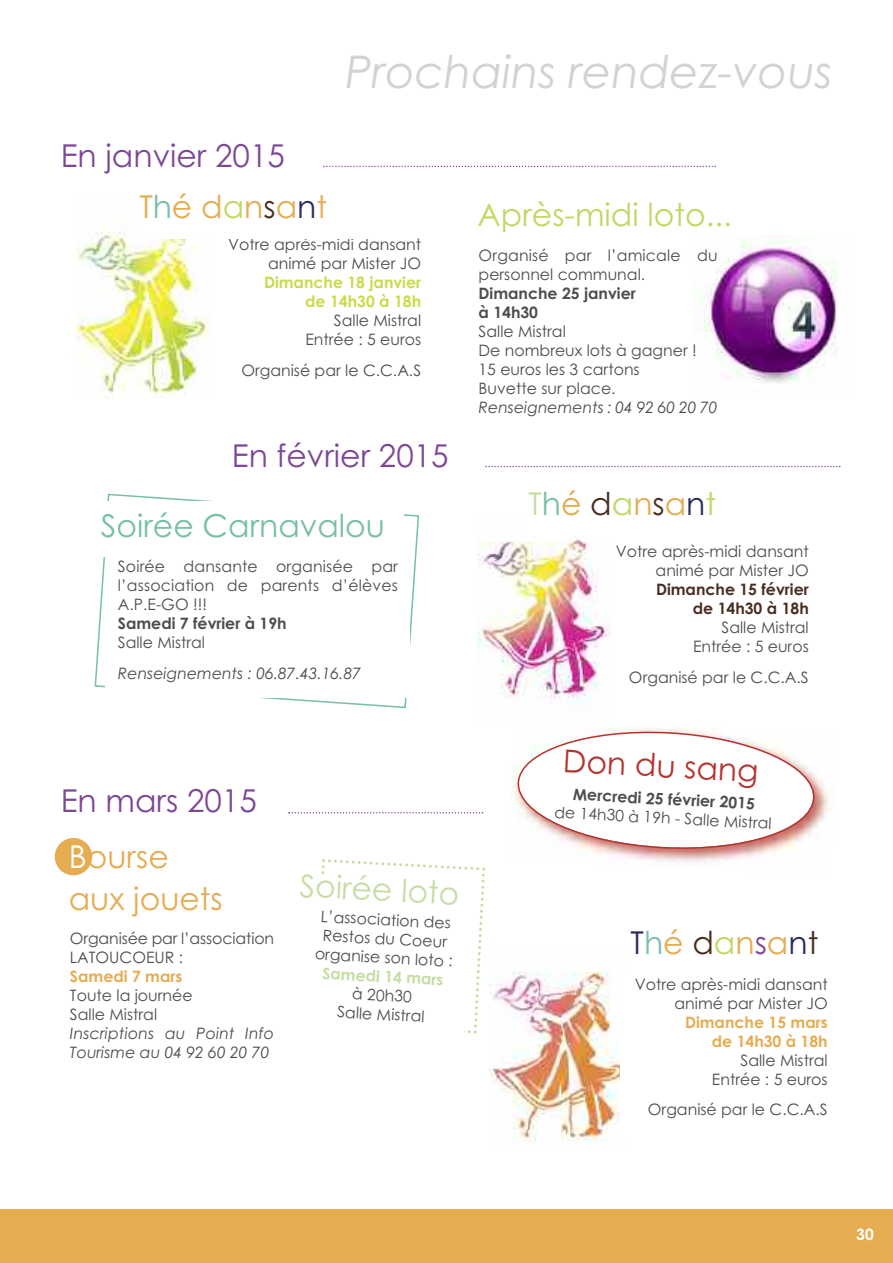
<style>
.page{position:relative;width:893px;height:1263px;background:#fff}
.page>*{position:absolute;margin:0;border:0;box-sizing:border-box;transform-origin:0 0}
.t1{font:italic 45px "Century Gothic";color:#d2d2d3}
.t2{font:31.5px/42px "Century Gothic";color:#e5ac51}
.t3{font:31.5px "Century Gothic";color:#7d4797}
.t4{font:31.5px "Century Gothic";color:#c2d764}
.t5{font:31.5px "Century Gothic";color:#77beab}
.t6{font:31.5px "Century Gothic";color:#c6dda4}
.t7{font:31.5px "Century Gothic";color:#b43430}
.t8{font:15.75px/18.9px "Century Gothic";color:#4c4d4f;text-align:right}
.t9{font:italic 15.75px/18.9px "Century Gothic";color:#4c4d4f}
.t10{font:700 15.75px/18.9px "Century Gothic";color:#4c4d4f}
.t11{font:700 15.75px/18.9px "Century Gothic";color:#e5ac51;text-align:right}
.t12{font:700 15.75px/18.9px "Century Gothic";color:#cbda49;text-align:right}
.t13{font:700 15.75px/18.9px "Century Gothic";color:#4a2d22;text-align:right}
.t14{font:700 15.75px "Century Gothic";color:#c6dda4}
.t15{font:700 15.75px "Century Gothic";color:#fff}
.s1{color:#77beab}
.s2{color:#c2d764}
.s3{color:#4a2d22}
.s4{color:#2a2c5f}
.s5{color:#c6dda4}
.s6{color:#fff}
.s7{color:#7d4797}
</style>
<div class="page">
<div style="left:0;top:1209px;width:893px;height:54px;background:#e5ac51"></div>
<svg style="left:94px;top:493px;width:326px;height:216px"></svg>
<svg style="left:323px;top:166px;width:393px;height:1px"></svg>
<img style="left:693px;top:240px;width:144px;height:143px">
<div style="left:82px;top:501px;width:322px;height:56px;background:#fff"></div>
<div style="left:106px;top:549px;width:304px;height:149px;background:#fff"></div>
<svg style="left:288px;top:812px;width:195px;height:1px"></svg>
<svg style="left:321px;top:859px;width:165px;height:175px"></svg>
<img style="left:490px;top:971px;width:130px;height:171px">
<div style="left:55px;top:838px;width:37px;height:37px;background:#e5ac51;border-radius:50%"></div>
<img style="left:511px;top:766px;width:320px;height:96px">
<svg style="left:516px;top:728px;width:300px;height:125px"></svg>
<svg style="left:485px;top:466px;width:355px;height:1px"></svg>
<img style="left:477px;top:539px;width:133px;height:164px">
<img style="left:78px;top:227px;width:132px;height:171px">
<div style="left:139px;top:194px;width:272px;height:44px;background:#fff"></div>
<h1 class="t1" style="left:346px;top:46px;width:488px">Prochains rendez-vous</h1>
<h2 class="t3" style="left:61px;top:138px;width:226px">En janvier 2015</h2>
<h2 class="t2" style="left:139px;top:186px;width:189px">T<span class="s1">h</span>é d<span class="s2">a</span>n<span class="s3">s</span>a<span class="s4">n</span>t</h2>
<h2 class="t4" style="left:478px;top:197px;width:256px">Après-midi loto...</h2>
<p class="t8" style="left:228px;top:235px;width:195px">Votre après-midi dansant animé par Mister JO</p>
<p class="t12" style="left:264px;top:273px;width:159px">Dimanche 18 janvier de 14h30 à 18h</p>
<p class="t8" style="left:305px;top:311px;width:117px">Salle Mistral<br>Entrée : 5 euros</p>
<p class="t8" style="left:241px;top:361px;width:181px">Organisé par le C.C.A.S</p>
<h2 class="t3" style="left:232px;top:438px;width:218px">En février 2015</h2>
<h2 class="t5" style="left:101px;top:508px;width:286px">Soirée Carnavalou</h2>
<p class="t8" style="left:118px;top:558px;width:282px;text-align:justify">Soirée dansante organisée par l’association de parents d’élèves A.P.E-GO !!!</p>
<p class="t10" style="left:118px;top:614px;width:170px">Samedi 7 février à 19h</p>
<p class="t8" style="left:118px;top:633px;width:89px">Salle Mistral</p>
<p class="t9" style="left:118px;top:664px;width:245px">Renseignements : 06.87.43.16.87</p>
<p class="t8" style="left:479px;top:246px;width:240px;text-align:left">Organisé par l’amicale du personnel communal.</p>
<p class="t10" style="left:479px;top:284px;width:159px">Dimanche 25 janvier à 14h30</p>
<p class="t8" style="left:479px;top:322px;width:220px;text-align:left">Salle Mistral<br>De nombreux lots à gagner !<br>15 euros les 3 cartons<br>Buvette sur place.</p>
<p class="t9" style="left:479px;top:398px;width:240px">Renseignements : 04 92 60 20 70</p>
<h2 class="t2" style="left:528px;top:483px;width:189px"><span class="s5">T</span><span class="s1">h</span>é <span class="s3">d</span><span class="s2">a</span>n<span class="s3">s</span>a<span class="s4">n</span><span class="s2">t</span></h2>
<p class="t8" style="left:616px;top:542px;width:195px">Votre après-midi dansant animé par Mister JO</p>
<p class="t13" style="left:656px;top:580px;width:154px">Dimanche 15 février de 14h30 à 18h</p>
<p class="t8" style="left:693px;top:618px;width:117px">Salle Mistral<br>Entrée : 5 euros</p>
<p class="t8" style="left:629px;top:668px;width:181px">Organisé par le C.C.A.S</p>
<h2 class="t3" style="left:61px;top:783px;width:198px">En mars 2015</h2>
<h2 class="t2" style="left:69px;top:836px;width:156px"><span class="s6">B</span>ourse aux jouets</h2>
<p class="t8" style="left:70px;top:929px;width:206px;text-align:left">Organisée par l’association<br>LATOUCOEUR :</p>
<p class="t11" style="left:70px;top:967px;width:114px">Samedi 7 mars</p>
<p class="t8" style="left:70px;top:986px;width:124px;text-align:left">Toute la journée<br>Salle Mistral</p>
<p class="t9" style="left:70px;top:1024px;width:206px">Inscriptions au Point Info<br>Tourisme au 04 92 60 20 70</p>
<h2 class="t6" style="left:301px;top:867px;width:161px;rotate:3deg">Soirée loto</h2>
<p class="t8" style="left:317px;top:907px;width:140px;text-align:center;rotate:3deg">L’association des<br>Restos du Coeur organise son loto :</p>
<p class="t14" style="left:323px;top:964px;width:123px;rotate:3deg">Samedi 14 mars</p>
<p class="t8" style="left:339px;top:984px;width:89px;text-align:center;rotate:3deg">à 20h30<br>Salle Mistral</p>
<h2 class="t7" style="left:564px;top:742px;width:197px;rotate:3deg">Don du sang</h2>
<p class="t10" style="left:574px;top:785px;width:184px;rotate:3deg">Mercredi 25 février 2015</p>
<p class="t8" style="left:555px;top:803px;width:219px;rotate:3deg">de 14h30 à 19h - Salle Mistral</p>
<h2 class="t2" style="left:631px;top:922px;width:189px"><span class="s4">T</span><span class="s1">h</span>é <span class="s3">d</span><span class="s2">a</span>n<span class="s7">s</span>a<span class="s4">n</span><span class="s3">t</span></h2>
<p class="t8" style="left:635px;top:975px;width:195px">Votre après-midi dansant animé par Mister JO</p>
<p class="t11" style="left:685px;top:1013px;width:144px">Dimanche 15 mars de 14h30 à 18h</p>
<p class="t8" style="left:712px;top:1051px;width:117px">Salle Mistral<br>Entrée : 5 euros</p>
<p class="t8" style="left:648px;top:1100px;width:181px">Organisé par le C.C.A.S</p>
<p class="t15" style="left:856px;top:1225px;width:19px">30</p>
</div>
